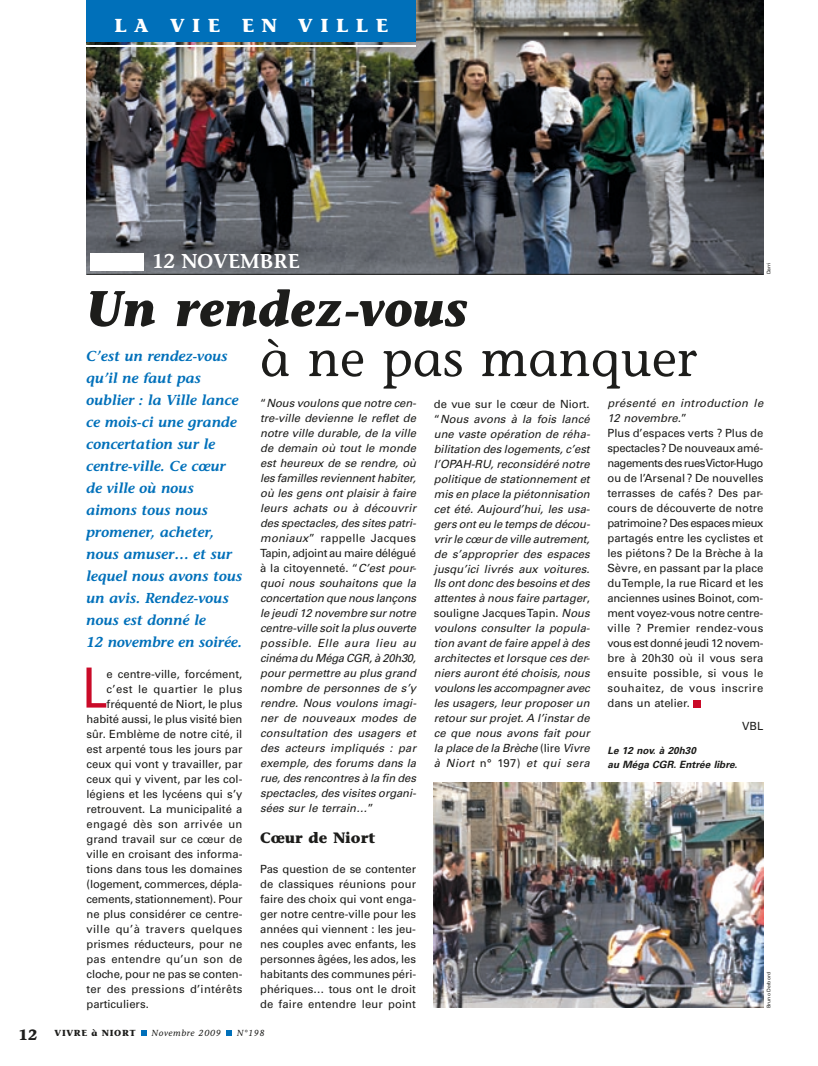
<style>
.page{position:relative;width:818px;height:1066px;background:#fff}
.page>*{position:absolute;margin:0;border:0;box-sizing:border-box;transform-origin:0 0}
.t1{font:condensed 55.5px "Univers";color:#ca0a28}
.t2{font:italic 700 50px "Stone Informal";color:#1d1d1b}
.t3{font:50px "Stone Informal";color:#1d1d1b}
.t4{font:600 20px "Stone Informal";color:#fff}
.t5{font:700 18.75px "Stone Informal";letter-spacing:.4em;color:#fff}
.t6{font:700 15px "Stone Informal";color:#1d1d1b}
.t7{font:italic 600 14.38px/22px "Stone Informal";color:#0070ba}
.t8{font:italic 11.25px/15px "Univers";color:#1d1d1b;text-align:justify}
.t9{font:11.25px/15px "Univers";color:#1d1d1b;text-align:justify}
.t10{font:11.25px "Univers";letter-spacing:.03em;color:#1d1d1b}
.t11{font:11.25px "Univers";letter-spacing:-.02em;color:#1d1d1b}
.t12{font:11.25px "Univers";letter-spacing:.02em;color:#1d1d1b}
.t13{font:11.25px "Univers";letter-spacing:.035em;color:#1d1d1b}
.t14{font:11.25px "Univers";letter-spacing:.025em;color:#1d1d1b}
.t15{font:italic 700 10px/13.8px "Univers";color:#1d1d1b}
.t16{font:italic 8.75px "Stone Informal";letter-spacing:.075em;color:#1d1d1b}
.t17{font:700 8.75px "Stone Informal";letter-spacing:.075em;color:#1d1d1b}
.t18{font:5px "Univers";color:#1d1d1b}
.s1{font-style:normal}
.s2{font-style:italic}
.s3{font-size:15px}
</style>
<div class="page">
<img style="left:86px;top:0;width:677px;height:274px">
<div style="left:694px;top:700px;width:7px;height:8px;background:#ca0a28"></div>
<svg style="left:141px;top:1031px;width:5px;height:5px"></svg>
<svg style="left:226px;top:1031px;width:6px;height:5px"></svg>
<div style="left:90px;top:253px;width:53px;height:18px;background:#fff"></div>
<hr style="left:86px;top:274px;width:677px;height:1px;background:#1d1d1b">
<div style="left:86px;top:0;width:330px;height:42px;background:#0070ba"></div>
<hr style="left:86px;top:45px;width:330px;height:2px;background:#fff">
<img style="left:434px;top:783px;width:329px;height:225px">
<h3 class="t5" style="left:114px;top:14px;width:275px">LA V IE EN V ILLE</h3>
<h3 class="t4" style="left:152px;top:249px;width:149px">12 NOVEMBRE</h3>
<p class="t18" style="left:766px;top:274px;width:13px;rotate:-90deg">Darri</p>
<h2 class="t2" style="left:86px;top:278px;width:383px">Un rendez-vous</h2>
<h2 class="t3" style="left:260px;top:329px;width:438px">à ne pas manquer</h2>
<p class="t7" style="left:86px;top:345px;width:157px">C’est un rendez-vous qu’il ne faut pas oublier : la Ville lance ce mois-ci une grande concertation sur le centre-ville. Ce cœur de ville où nous aimons tous nous promener, acheter, nous amuser… et sur lequel nous avons tous un avis. Rendez-vous nous est donné le<br>12 novembre en soirée.</p>
<p class="t8" style="left:434px;top:396px;width:157px"><span class="s1">de vue sur le cœur de Niort. “</span>Nous avons à la fois lancé une vaste opération de réha&shy;bilitation des logements, c’est l’OPAH-RU, reconsidéré notre politique de stationnement et mis en place la piétonnisation cet été. Aujourd’hui, les usa&shy;gers ont eu le temps de décou&shy;vrir le cœur de ville autrement, de s’approprier des espaces jusqu’ici livrés aux voitures.<br>Ils ont donc des besoins et des attentes à nous faire partager<span class="s1">, souligne Jacques Tapin.</span> Nous voulons consulter la popula&shy;tion avant de faire appel à des architectes et lorsque ces der&shy;niers auront été choisis, nous voulons les accompagner avec les usagers, leur proposer un retour sur projet. A l’instar de ce que nous avons fait pour la place de la Brèche <span class="s1">(lire</span> Vivre à Niort <span class="s1">n° 197)</span> et qui sera</p>
<p class="t9" style="left:607px;top:396px;width:157px;text-align:left"><span class="s2">présenté en introduction le<br>12 novembre.</span>”<br>Plus d’espaces verts ? Plus de spectacles? De nouveaux amé&shy;nagements des rues Victor-Hugo ou de l’Arsenal? De nouvelles terrasses de cafés ? Des par&shy;cours de découverte de notre patrimoine? Des espaces mieux partagés entre les cyclistes et les piétons ? De la Brèche à la<br>Sèvre, en passant par la place du Temple, la rue Ricard et les anciennes usines Boinot, com&shy;ment voyez-vous notre centre&shy;ville ? Premier rendez-vous vous est donné jeudi 12 novem&shy;bre à 20h30 où il vous sera ensuite possible, si vous le souhaitez, de vous inscrire dans un atelier.</p>
<p class="t8" style="left:260px;top:396px;width:157px"><span class="s1">“</span>Nous voulons que notre cen&shy;tre-ville devienne le reflet de notre ville durable, de la ville de demain où tout le monde est heureux de se rendre, où les familles reviennent habiter, où les gens ont plaisir à faire leurs achats ou à découvrir des spectacles, des sites patri&shy;moniaux<span class="s1">” rappelle Jacques Tapin, adjoint au maire délégué à la citoyenneté. “</span>C’est pour&shy;quoi nous souhaitons que la concertation que nous lançons le jeudi 12 novembre sur notre centre-ville soit la plus ouverte possible. Elle aura lieu au cinéma du Méga CGR, à 20h30, pour permettre au plus grand nombre de personnes de s’y rendre. Nous voulons imagi&shy;ner de nouveaux modes de consultation des usagers et des acteurs impliqués : par exemple, des forums dans la rue, des rencontres à la fin des spectacles, des visites organi&shy;sées sur le terrain…<span class="s1">”</span></p>
<h3 class="t6" style="left:260px;top:828px;width:116px">CŒUR DE NIORT</h3>
<p class="t9" style="left:260px;top:861px;width:157px">Pas question de se contenter de classiques réunions pour faire des choix qui vont enga&shy;ger notre centre-ville pour les années qui viennent : les jeu&shy;nes couples avec enfants, les personnes âgées, les ados, les habitants des communes péri&shy;phériques… tous ont le droit de faire entendre leur point</p>
<h1 class="t1" style="left:82px;top:653px;width:26px">L</h1>
<p class="t9" style="left:107px;top:666px;width:137px">e centre-ville, forcément,</p>
<p class="t10" style="left:107px;top:682px;width:137px">c’est le quartier le plus</p>
<p class="t9" style="left:107px;top:696px;width:137px">fréquenté de Niort, le plus</p>
<p class="t9" style="left:86px;top:711px;width:157px">habité aussi, le plus visité bien</p>
<p class="t9" style="left:86px;top:726px;width:157px">sûr. Emblème de notre cité, il</p>
<p class="t9" style="left:86px;top:741px;width:157px">est arpenté tous les jours par</p>
<p class="t9" style="left:86px;top:756px;width:157px">ceux qui vont y travailler, par</p>
<p class="t9" style="left:86px;top:771px;width:157px">ceux qui y vivent, par les col-</p>
<p class="t9" style="left:86px;top:786px;width:157px">légiens et les lycéens qui s’y</p>
<p class="t9" style="left:86px;top:801px;width:157px">retrouvent. La municipalité a</p>
<p class="t10" style="left:86px;top:817px;width:157px">engagé dès son arrivée un</p>
<p class="t9" style="left:86px;top:831px;width:157px">grand travail sur ce cœur de</p>
<p class="t9" style="left:86px;top:846px;width:156px">ville en croisant des informa-</p>
<p class="t9" style="left:86px;top:861px;width:157px">tions dans tous les domaines</p>
<p class="t9" style="left:86px;top:876px;width:157px">(logement, commerces, dépla-</p>
<p class="t11" style="left:86px;top:892px;width:157px">cements, stationnement). Pour</p>
<p class="t9" style="left:86px;top:906px;width:157px">ne plus considérer ce centre-</p>
<p class="t13" style="left:86px;top:922px;width:157px">ville qu’à travers quelques</p>
<p class="t9" style="left:86px;top:936px;width:157px">prismes réducteurs, pour ne</p>
<p class="t14" style="left:86px;top:952px;width:157px">pas entendre qu’un son de</p>
<p class="t9" style="left:86px;top:966px;width:157px">cloche, pour ne pas se conten-</p>
<p class="t12" style="left:86px;top:982px;width:157px">ter des pressions d’intérêts</p>
<p class="t9" style="left:86px;top:996px;width:64px">particuliers.</p>
<p class="t9" style="left:742px;top:719px;width:23px">VBL</p>
<p class="t15" style="left:607px;top:743px;width:131px">Le 12 nov. à 20h30<br>au Méga CGR. Entrée libre.</p>
<p class="t18" style="left:766px;top:1008px;width:37px;rotate:-90deg">Bruno Derbord</p>
<p class="t17" style="left:19px;top:1027px;width:119px"><span class="s3">12</span> VIVRE À NIORT</p>
<p class="t16" style="left:152px;top:1028px;width:71px">Novembre 2009</p>
<p class="t16" style="left:237px;top:1028px;width:29px">N°198</p>
</div>
